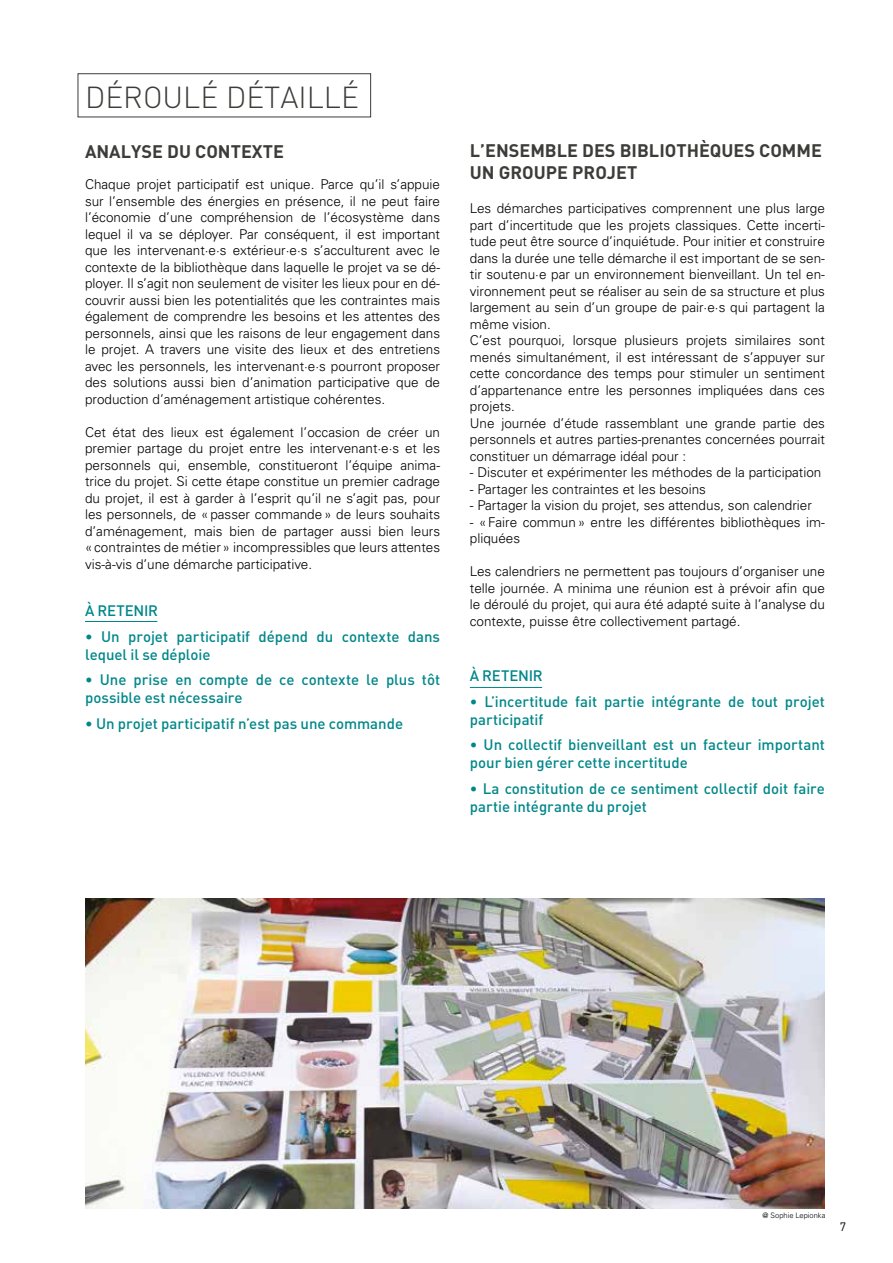
<style>
.page{position:relative;width:893px;height:1263px;background:#fff}
.page>*{position:absolute;margin:0;border:0;box-sizing:border-box;transform-origin:0 0}
.t1{font:300 30px "DIN";color:#3c3c39}
.t2{font:700 18px/21.6px "DIN";color:#3c3c39}
.t3{font:500 15px/18px "DIN";color:#008789}
.t4{font:300 13.5px/16.5px "Univers";color:#000;text-align:justify}
.t5{font:12px "DIN";color:#000}
.t6{font:300 7.5px "Univers";color:#000}
</style>
<div class="page">
<div style="left:78px;top:73px;width:293px;height:44px;border:1px solid #3c3c39"></div>
<img style="left:85px;top:898px;width:740px;height:311px">
<hr style="left:85px;top:621px;width:72px;height:1px;background:#008789">
<hr style="left:470px;top:687px;width:72px;height:1px;background:#008789">
<h1 class="t1" style="left:85px;top:78px;width:275px">DÉROULÉ DÉTAILLÉ</h1>
<h2 class="t2" style="left:85px;top:140px;width:200px">ANALYSE DU CONTEXTE</h2>
<p class="t4" style="left:85px;top:176px;width:357px">Chaque projet participatif est unique. Parce qu’il s’appuie sur l’ensemble des énergies en présence, il ne peut faire l’économie d’une compréhension de l’écosystème dans lequel il va se déployer. Par conséquent, il est important que les intervenant·e·s extérieur·e·s s’acculturent avec le contexte de la bibliothèque dans laquelle le projet va se dé&shy;ployer. Il s’agit non seulement de visiter les lieux pour en dé&shy;couvrir aussi bien les potentialités que les contraintes mais également de comprendre les besoins et les attentes des personnels, ainsi que les raisons de leur engagement dans le projet. A travers une visite des lieux et des entretiens avec les personnels, les intervenant·e·s pourront proposer des solutions aussi bien d’animation participative que de production d’aménagement artistique cohérentes.</p>
<p class="t4" style="left:85px;top:423px;width:357px">Cet état des lieux est également l’occasion de créer un premier partage du projet entre les intervenant·e·s et les personnels qui, ensemble, constitueront l’équipe anima&shy;trice du projet. Si cette étape constitue un premier cadrage du projet, il est à garder à l’esprit qu’il ne s’agit pas, pour les personnels, de «passer commande» de leurs souhaits d’aménagement, mais bien de partager aussi bien leurs «contraintes de métier» incompressibles que leurs attentes vis-à-vis d’une démarche participative.</p>
<p class="t3" style="left:85px;top:601px;width:74px">À RETENIR</p>
<p class="t3" style="left:85px;top:627px;width:357px">• Un projet participatif dépend du contexte dans lequel il se déploie</p>
<p class="t3" style="left:85px;top:670px;width:357px">• Une prise en compte de ce contexte le plus tôt possible est nécessaire</p>
<p class="t3" style="left:85px;top:714px;width:320px">• Un projet participatif n’est pas une commande</p>
<h2 class="t2" style="left:470px;top:139px;width:354px">L’ENSEMBLE DES BIBLIOTHÈQUES COMME<br>UN GROUPE PROJET</h2>
<p class="t4" style="left:470px;top:200px;width:357px;text-align:left">Les démarches participatives comprennent une plus large part d’incertitude que les projets classiques. Cette incerti&shy;tude peut être source d’inquiétude. Pour initier et construire dans la durée une telle démarche il est important de se sen&shy;tir soutenu·e par un environnement bienveillant. Un tel en&shy;vironnement peut se réaliser au sein de sa structure et plus largement au sein d’un groupe de pair·e·s qui partagent la même vision.<br>C’est pourquoi, lorsque plusieurs projets similaires sont menés simultanément, il est intéressant de s’appuyer sur cette concordance des temps pour stimuler un sentiment d’appartenance entre les personnes impliquées dans ces projets.<br>Une journée d’étude rassemblant une grande partie des personnels et autres parties-prenantes concernées pourrait constituer un démarrage idéal pour :</p>
<p class="t4" style="left:470px;top:464px;width:353px">- Discuter et expérimenter les méthodes de la participation</p>
<p class="t4" style="left:470px;top:481px;width:238px">- Partager les contraintes et les besoins</p>
<p class="t4" style="left:470px;top:497px;width:344px">- Partager la vision du projet, ses attendus, son calendrier</p>
<p class="t4" style="left:470px;top:514px;width:357px">- «Faire commun» entre les différentes bibliothèques im&shy;pliquées</p>
<p class="t4" style="left:470px;top:563px;width:357px">Les calendriers ne permettent pas toujours d’organiser une telle journée. A minima une réunion est à prévoir afin que le déroulé du projet, qui aura été adapté suite à l’analyse du contexte, puisse être collectivement partagé.</p>
<p class="t3" style="left:470px;top:666px;width:74px">À RETENIR</p>
<p class="t3" style="left:470px;top:692px;width:357px">• L’incertitude fait partie intégrante de tout projet participatif</p>
<p class="t3" style="left:470px;top:735px;width:357px">• Un collectif bienveillant est un facteur important pour bien gérer cette incertitude</p>
<p class="t3" style="left:470px;top:779px;width:356px">• La constitution de ce sentiment collectif doit faire partie intégrante du projet</p>
<p class="t6" style="left:762px;top:1211px;width:64px">@ Sophie Lepionka</p>
<p class="t5" style="left:840px;top:1219px;width:8px">7</p>
</div>
